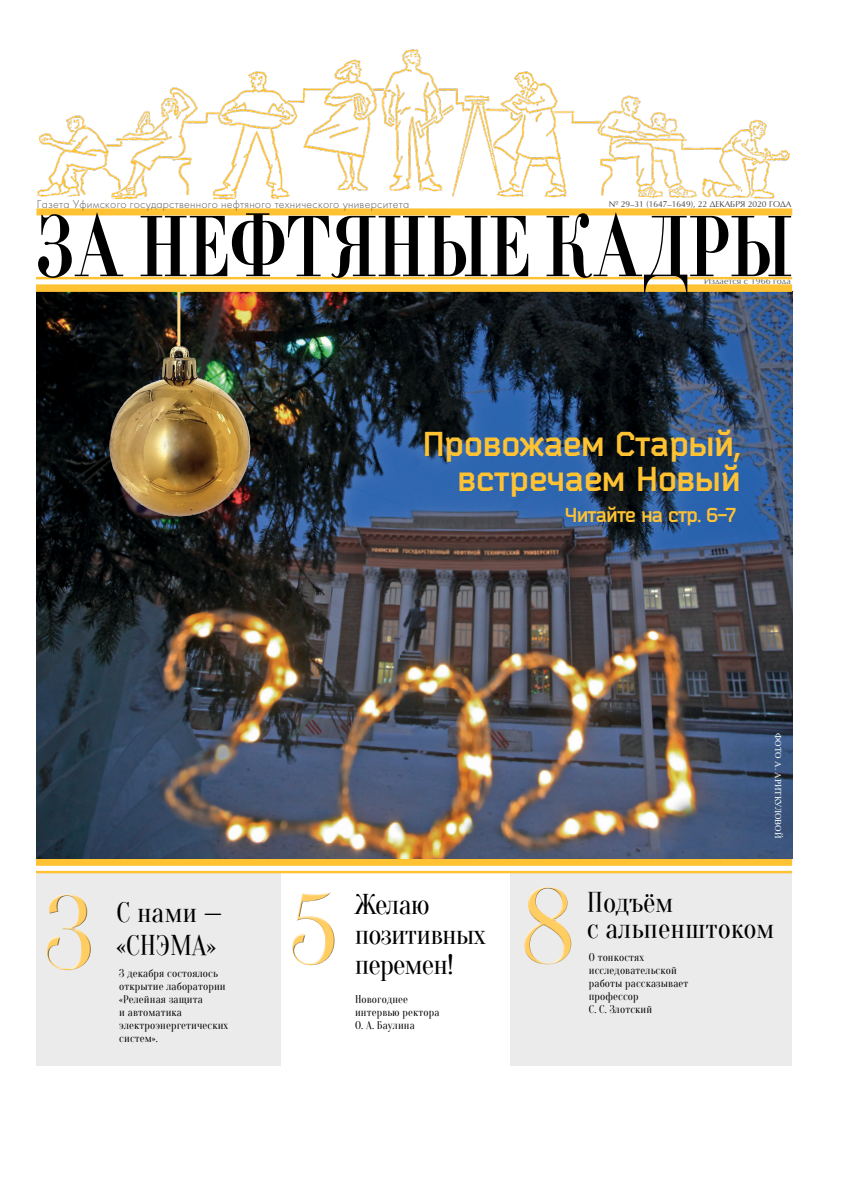
<style>
.page{position:relative;width:842px;height:1191px;background:#fff}
.page>*{position:absolute;margin:0;border:0;box-sizing:border-box;transform-origin:0 0}
.t1{font:106px "Oranienbaum";color:#ffcd62}
.t2{font:104px "Oranienbaum";color:#ffcd62}
.t3{font:101px "Oranienbaum";color:#ffcd62}
.t4{font:86.1px "Didona C";letter-spacing:.02em;color:#000;scale:.75 1}
.t5{font:700 34px/34.8px "Bender";color:#fec232;text-align:right}
.t6{font:28px/30px "Oranienbaum";letter-spacing:-.015em;color:#000}
.t7{font:700 19.9px "Bender";letter-spacing:-.03em;color:#fec232}
.t8{font:11.9px "Futura Light C";letter-spacing:.02em;color:#58595b}
.t9{font:11px/13px "Oranienbaum";letter-spacing:.01em;color:#000}
.t10{font:9px "AG Opus";color:#58595b}
.t11{font:9px "Times New Roman";color:#fff}
.t12{font:8.5px "AG Opus";color:#414042}
</style>
<div class="page">
<div style="left:510px;top:873px;width:282px;height:192px;background:#ebebec"></div>
<div style="left:36px;top:873px;width:245px;height:192px;background:#ebebec"></div>
<img style="left:37px;top:49px;width:753px;height:151px">
<div style="left:36px;top:208px;width:756px;height:7px;background:#fec232"></div>
<div style="left:47px;top:895px;width:45px;height:77px;background:#000;opacity:.75"></div>
<div style="left:36px;top:858px;width:756px;height:7px;background:#fec232"></div>
<hr style="left:36px;top:870px;width:756px;height:3px;background:#fec232">
<div style="left:292px;top:891px;width:44px;height:76px;background:#000;opacity:.75"></div>
<div style="left:524px;top:888px;width:49px;height:78px;background:#000;opacity:.75"></div>
<img style="left:36px;top:292px;width:756px;height:566px">
<hr style="left:177px;top:288px;width:3px;height:61px;background:#ffd888">
<hr style="left:36px;top:277px;width:756px;height:2px;background:#fec232">
<div style="left:36px;top:284px;width:756px;height:8px;background:#fec232"></div>
<img style="left:87px;top:341px;width:181px;height:179px">
<p class="t8" style="left:37px;top:198px;width:374px">Газета Уфимского государственного нефтяного технического университета</p>
<p class="t12" style="left:609px;top:200px;width:184px">N№ 29–31 (1647–1649), 22 декабря 2020 года</p>
<h3 class="t4" style="left:36px;top:201px;width:1009px">ЗА НЕФТЯНЫЕ КАДРЫ</h3>
<p class="t10" style="left:704px;top:277px;width:88px">Издаётся с 1966 года</p>
<h3 class="t5" style="left:423px;top:428px;width:319px">Провожаем Старый, встречаем Новый</h3>
<h3 class="t7" style="left:565px;top:502px;width:173px">Читайте на стр. 6-7</h3>
<h2 class="t2" style="left:45px;top:875px;width:51px">3</h2>
<h3 class="t6" style="left:117px;top:898px;width:107px">С нами —</h3>
<h3 class="t6" style="left:117px;top:931px;width:101px">«СНЭМА»</h3>
<p class="t9" style="left:119px;top:967px;width:111px">3 декабря состоялось открытие лаборатории «Релейная защита<br>и автоматика электроэнергетических систем».</p>
<p class="t11" style="left:784px;top:733px;width:107px;rotate:90deg">ФОТО А. АРИТКУЛОВОЙ</p>
<h1 class="t1" style="left:521px;top:867px;width:56px">8</h1>
<h3 class="t3" style="left:290px;top:873px;width:49px">5</h3>
<h3 class="t6" style="left:587px;top:888px;width:88px">Подъём</h3>
<h3 class="t6" style="left:355px;top:890px;width:132px">Желаю позитивных перемен!</h3>
<h3 class="t6" style="left:587px;top:914px;width:189px">с альпенштоком</h3>
<p class="t9" style="left:589px;top:951px;width:101px">О тонкостях исследовательской работы рассказывает профессор<br>С. С. Злотский</p>
<p class="t9" style="left:355px;top:993px;width:86px">Новогоднее интервью ректора<br>О. А. Баулина</p>
</div>
